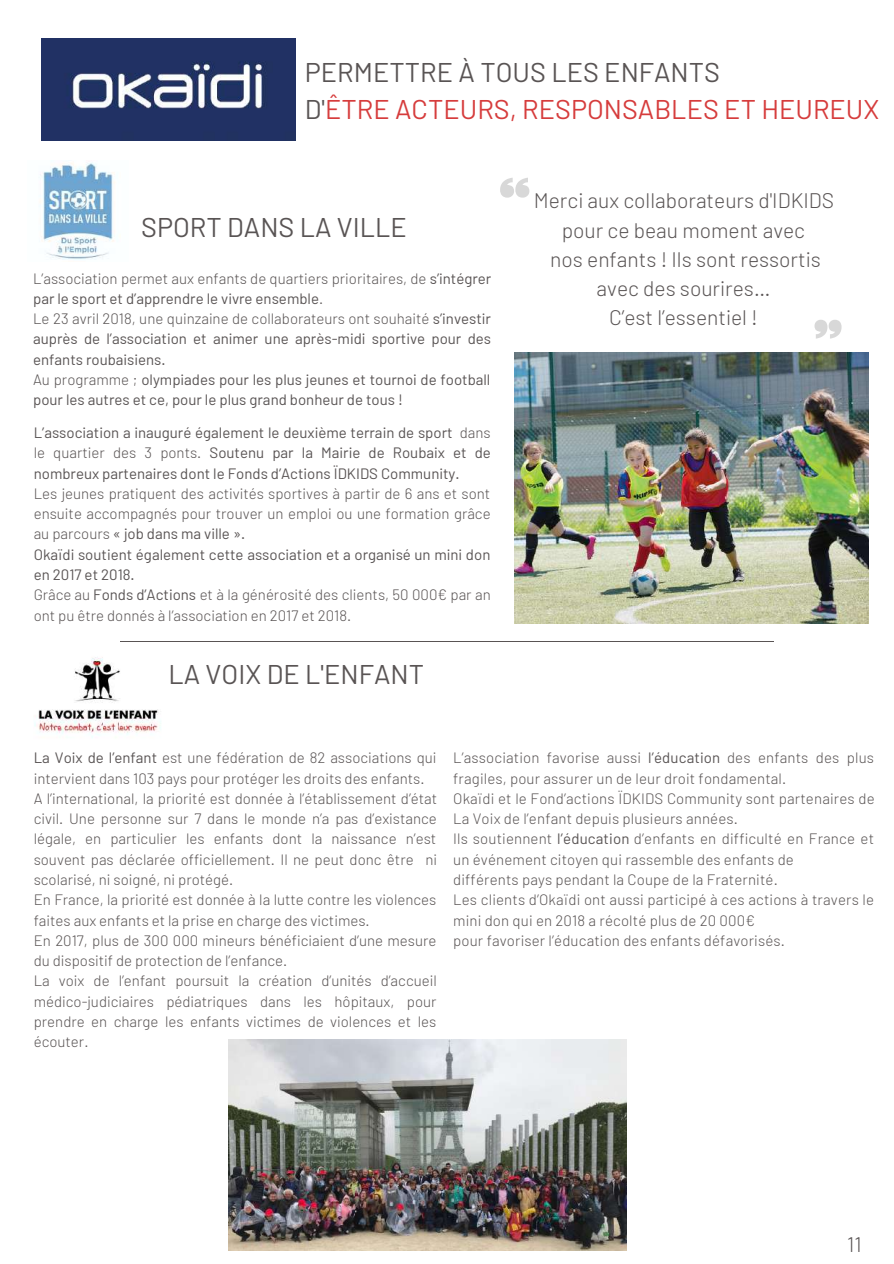
<style>
.page{position:relative;width:894px;height:1264px;background:#fff}
.page>*{position:absolute;margin:0;border:0;box-sizing:border-box;transform-origin:0 0}
.t1{font:27px/37.2px "Barlow";color:#d63c3c}
.t2{font:27px "Barlow";color:#595454}
.t3{font:300 21px/29.1px "Barlow";color:#595454;text-align:center}
.t4{font:300 15px/20.2px "Barlow";color:#595454}
.t5{font:15px/20.2px "Barlow";color:#595454}
.s1{color:#595454}
.s2{font-weight:300}
.s3{font-weight:400}
</style>
<div class="page">
<img style="left:42px;top:39px;width:253px;height:101px">
<img style="left:40px;top:162px;width:75px;height:98px">
<img style="left:514px;top:352px;width:353px;height:271px">
<svg style="left:500px;top:178px;width:29px;height:20px"></svg>
<svg style="left:814px;top:320px;width:27px;height:18px"></svg>
<hr style="left:120px;top:641px;width:653px;height:1px;background:#595454">
<img style="left:34px;top:657px;width:127px;height:81px">
<img style="left:228px;top:1039px;width:398px;height:211px">
<h1 class="t1" style="left:305px;top:52px;width:576px"><span class="s1">PERMETTRE À TOUS LES ENFANTS<br>D'</span>ÊTRE ACTEURS, RESPONSABLES ET HEUREUX</h1>
<h1 class="t2" style="left:141px;top:210px;width:267px">SPORT DANS LA VILLE</h1>
<p class="t5" style="left:33px;top:267px;width:459px"><span class="s2">L’association permet aux enfants de quartiers prioritaires, de</span> s’intégrer par le sport et d’apprendre le vivre ensemble<span class="s2">.<br>Le 23 avril 2018, une quinzaine de collaborateurs ont souhaité</span> s’investir auprès de l’association et animer une après-midi sportive pour des enfants roubaisiens.<br><span class="s2">Au programme ;</span> olympiades pour les plus jeunes et tournoi de football pour les autres et ce, pour le plus grand bonheur de tous !</p>
<p class="t5" style="left:34px;top:422px;width:458px;text-align:justify">L’association a inauguré également le deuxième terrain de sport <span class="s2">dans le quartier des 3 ponts.</span> Soutenu par la Mairie de Roubaix et de nombreux partenaires dont le Fonds d’Actions ÏDKIDS Community.</p>
<p class="t4" style="left:34px;top:483px;width:458px">Les jeunes pratiquent des activités sportives à partir de 6 ans et sont ensuite accompagnés pour trouver un emploi ou une formation grâce au parcours <span class="s3">« job dans ma ville ».<br>Okaïdi soutient également cette association et a organisé un mini don en 2017 et 2018.<br></span>Grâce au <span class="s3">Fonds d’Actions</span> et à la générosité des clients, 50 000€ par an ont pu être donnés à l’association en 2017 et 2018.</p>
<h1 class="t2" style="left:168px;top:657px;width:257px">LA VOIX DE L'ENFANT</h1>
<h2 class="t3" style="left:533px;top:185px;width:302px">Merci aux collaborateurs d'IDKIDS pour ce beau moment avec<br>nos enfants ! Ils sont ressortis avec des sourires…<br>C’est l’essentiel !</h2>
<p class="t4" style="left:34px;top:747px;width:405px"><span class="s3">La Voix de l’enfant</span> est une fédération de 82 associations qui intervient dans 103 pays pour protéger les droits des enfants.<br>A l’international, la priorité est donnée à l’établissement d’état civil. Une personne sur 7 dans le monde n’a pas d’existance légale, en particulier les enfants dont la naissance n’est souvent pas déclarée officiellement. Il ne peut donc être ni scolarisé, ni soigné, ni protégé.<br>En France, la priorité est donnée à la lutte contre les violences faites aux enfants et la prise en charge des victimes.<br>En 2017, plus de 300 000 mineurs bénéficiaient d’une mesure du dispositif de protection de l’enfance.<br>La voix de l’enfant poursuit la création d’unités d’accueil médico-judiciaires pédiatriques dans les hôpitaux, pour prendre en charge les enfants victimes de violences et les écouter.</p>
<p class="t4" style="left:453px;top:747px;width:423px">L’association favorise aussi <span class="s3">l’éducation</span> des enfants des plus fragiles, pour assurer un de leur droit fondamental.<br>Okaïdi et le Fond’actions ÏDKIDS Community sont partenaires de La Voix de l’enfant depuis plusieurs années.<br>Ils soutiennent <span class="s3">l’éducation</span> d’enfants en difficulté en France et un événement citoyen qui rassemble des enfants de<br>différents pays pendant la Coupe de la Fraternité.<br>Les clients d’Okaïdi ont aussi participé à ces actions à travers le mini don qui en 2018 a récolté plus de 20 000€<br>pour favoriser l’éducation des enfants défavorisés.</p>
<h2 class="t3" style="left:846px;top:1228px;width:16px">11</h2>
</div>
